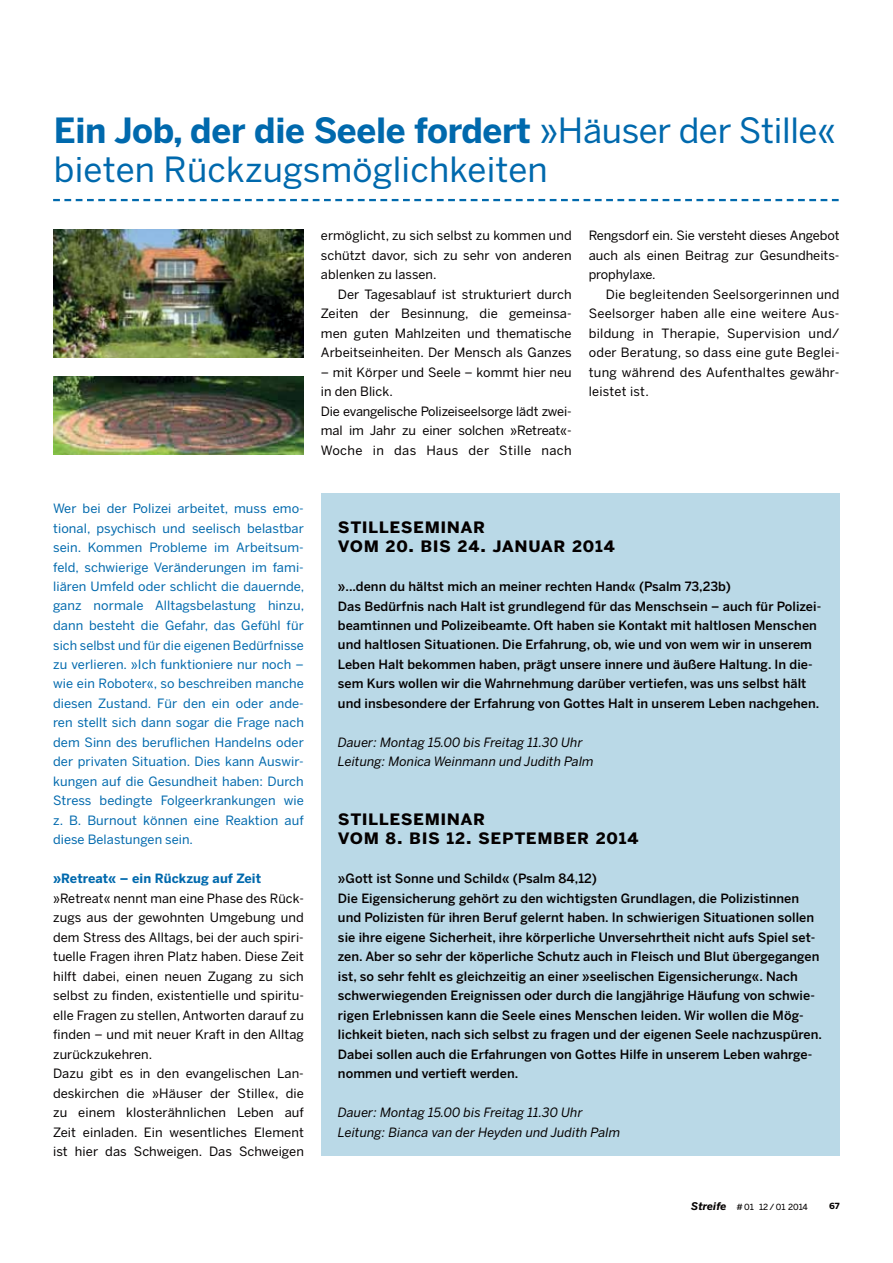
<style>
.page{position:relative;width:893px;height:1263px;background:#fff}
.page>*{position:absolute;margin:0;border:0;box-sizing:border-box;transform-origin:0 0}
.t1{font:34.5px/39px "Benton Sans";letter-spacing:.005em;color:#0069ad}
.t2{font:19.5px/19.5px "Benton Sans Bold SC";letter-spacing:.025em;color:#040000}
.t3{font:500 12.75px/19.5px "Benton Sans";letter-spacing:.005em;color:#040000}
.t4{font:12.75px/19.5px "Benton Sans";letter-spacing:.005em;color:#040000;text-align:justify}
.t5{font:12.75px/19.5px "Benton Sans";letter-spacing:.005em;color:#0069ad;text-align:justify}
.t6{font:italic 12.75px/19.5px "Benton Sans";letter-spacing:.005em;color:#040000}
.t7{font:700 12.75px "Benton Sans";letter-spacing:.005em;color:#0069ad}
.t8{font:10.5px "Benton Sans Regular SC";color:#040000}
.t9{font:10.5px "Benton Sans Bold SC";color:#040000}
.s1{font-weight:700}
.s2{font-family:"Benton Sans";font-weight:700;font-style:italic}
</style>
<div class="page">
<svg style="left:53px;top:199px;width:786px;height:2px"></svg>
<img style="left:53px;top:230px;width:251px;height:127px">
<img style="left:53px;top:377px;width:251px;height:78px">
<div style="left:321px;top:494px;width:518px;height:662px;background:#bad9e7"></div>
<h1 class="t1" style="left:54px;top:113px;width:783px"><span class="s1">Ein Job, der die Seele fordert</span> »Häuser der Stille« bieten Rückzugsmöglichkeiten</h1>
<p class="t4" style="left:321px;top:227px;width:252px">ermöglicht, zu sich selbst zu kommen und schützt davor, sich zu sehr von anderen ablenken zu lassen.</p>
<p class="t4" style="left:321px;top:285px;width:252px;text-indent:17px">Der Tagesablauf ist strukturiert durch Zeiten der Besinnung, die gemeinsa&shy;men guten Mahlzeiten und thematische Arbeitseinheiten. Der Mensch als Ganzes</p>
<p class="t4" style="left:321px;top:363px;width:252px;text-align:left">– mit Körper und Seele – kommt hier neu in den Blick.<br>Die evangelische Polizeiseelsorge lädt zwei - mal im Jahr zu einer solchen »Retreat«- Woche in das Haus der Stille nach</p>
<p class="t4" style="left:589px;top:227px;width:252px">Rengsdorf ein. Sie versteht dieses Angebot auch als einen Beitrag zur Gesundheits&shy;prophylaxe.</p>
<p class="t4" style="left:589px;top:285px;width:252px;text-indent:17px">Die begleitenden Seelsorgerinnen und Seelsorger haben alle eine weitere Aus&shy;bildung in Therapie, Supervision und/ oder Beratung, so dass eine gute Beglei&shy;tung während des Aufenthaltes gewähr&shy;leistet ist.</p>
<p class="t5" style="left:53px;top:499px;width:253px">Wer bei der Polizei arbeitet, muss emo&shy;tional, psychisch und seelisch belastbar sein. Kommen Probleme im Arbeitsum&shy;feld, schwierige Veränderungen im fami&shy;liären Umfeld oder schlicht die dauernde, ganz normale Alltagsbelastung hinzu, dann besteht die Gefahr, das Gefühl für sich selbst und für die eigenen Bedürfnisse zu verlieren. »Ich funktioniere nur noch – wie ein Roboter«, so beschreiben manche diesen Zustand. Für den ein oder ande&shy;ren stellt sich dann sogar die Frage nach dem Sinn des beruflichen Handelns oder der privaten Situation. Dies kann Auswir&shy;kungen auf die Gesundheit haben: Durch Stress bedingte Folgeerkrankungen wie z. B. Burnout können eine Reaktion auf diese Belastungen sein.</p>
<p class="t7" style="left:53px;top:874px;width:210px">»Retreat« – ein Rückzug auf Zeit</p>
<p class="t4" style="left:53px;top:889px;width:252px;text-align:left">»Retreat« nennt man eine Phase des Rück&shy;zugs aus der gewohnten Umgebung und dem Stress des Alltags, bei der auch spiri&shy;tuelle Fragen ihren Platz haben. Diese Zeit hilft dabei, einen neuen Zugang zu sich selbst zu finden, existentielle und spiritu&shy;elle Fragen zu stellen, Antworten darauf zu finden – und mit neuer Kraft in den Alltag zurückzukehren.<br>Dazu gibt es in den evangelischen Lan&shy;deskirchen die »Häuser der Stille«, die zu einem klosterähnlichen Leben auf Zeit einladen. Ein wesentliches Element ist hier das Schweigen. Das Schweigen</p>
<h2 class="t2" style="left:338px;top:516px;width:278px">STILLESEMINAR<br>VOM 20. BIS 24. JANUAR 2014</h2>
<p class="t3" style="left:338px;top:577px;width:485px">»...denn du hältst mich an meiner rechten Hand« (Psalm 73,23b)<br>Das Bedürfnis nach Halt ist grundlegend für das Menschsein – auch für Polizei&shy;beamtinnen und Polizeibeamte. Oft haben sie Kontakt mit haltlosen Menschen und haltlosen Situationen. Die Erfahrung, ob, wie und von wem wir in unserem Leben Halt bekommen haben, prägt unsere innere und äußere Haltung. In die&shy;sem Kurs wollen wir die Wahrnehmung darüber vertiefen, was uns selbst hält und insbesondere der Erfahrung von Gottes Halt in unserem Leben nachgehen.</p>
<p class="t6" style="left:338px;top:733px;width:257px">Dauer: Montag 15.00 bis Freitag 11.30 Uhr<br>Leitung: Monica Weinmann und Judith Palm</p>
<h2 class="t2" style="left:338px;top:808px;width:302px">STILLESEMINAR<br>VOM 8. BIS 12. SEPTEMBER 2014</h2>
<p class="t3" style="left:338px;top:870px;width:486px">»Gott ist Sonne und Schild« (Psalm 84,12)<br>Die Eigensicherung gehört zu den wichtigsten Grundlagen, die Polizistinnen und Polizisten für ihren Beruf gelernt haben. In schwierigen Situationen sollen sie ihre eigene Sicherheit, ihre körperliche Unversehrtheit nicht aufs Spiel set&shy;zen. Aber so sehr der köperliche Schutz auch in Fleisch und Blut übergegangen ist, so sehr fehlt es gleichzeitig an einer »seelischen Eigensicherung«. Nach schwerwiegenden Ereignissen oder durch die langjährige Häufung von schwie&shy;rigen Erlebnissen kann die Seele eines Menschen leiden. Wir wollen die Mög&shy;lichkeit bieten, nach sich selbst zu fragen und der eigenen Seele nachzuspüren.<br>Dabei sollen auch die Erfahrungen von Gottes Hilfe in unserem Leben wahrge&shy;nommen und vertieft werden.</p>
<p class="t6" style="left:338px;top:1104px;width:284px">Dauer: Montag 15.00 bis Freitag 11.30 Uhr<br>Leitung: Bianca van der Heyden und Judith Palm</p>
<p class="t8" style="left:691px;top:1200px;width:118px"><span class="s2">Streife</span> # 01 12 / 01 2014</p>
<p class="t9" style="left:829px;top:1200px;width:12px">67</p>
</div>
